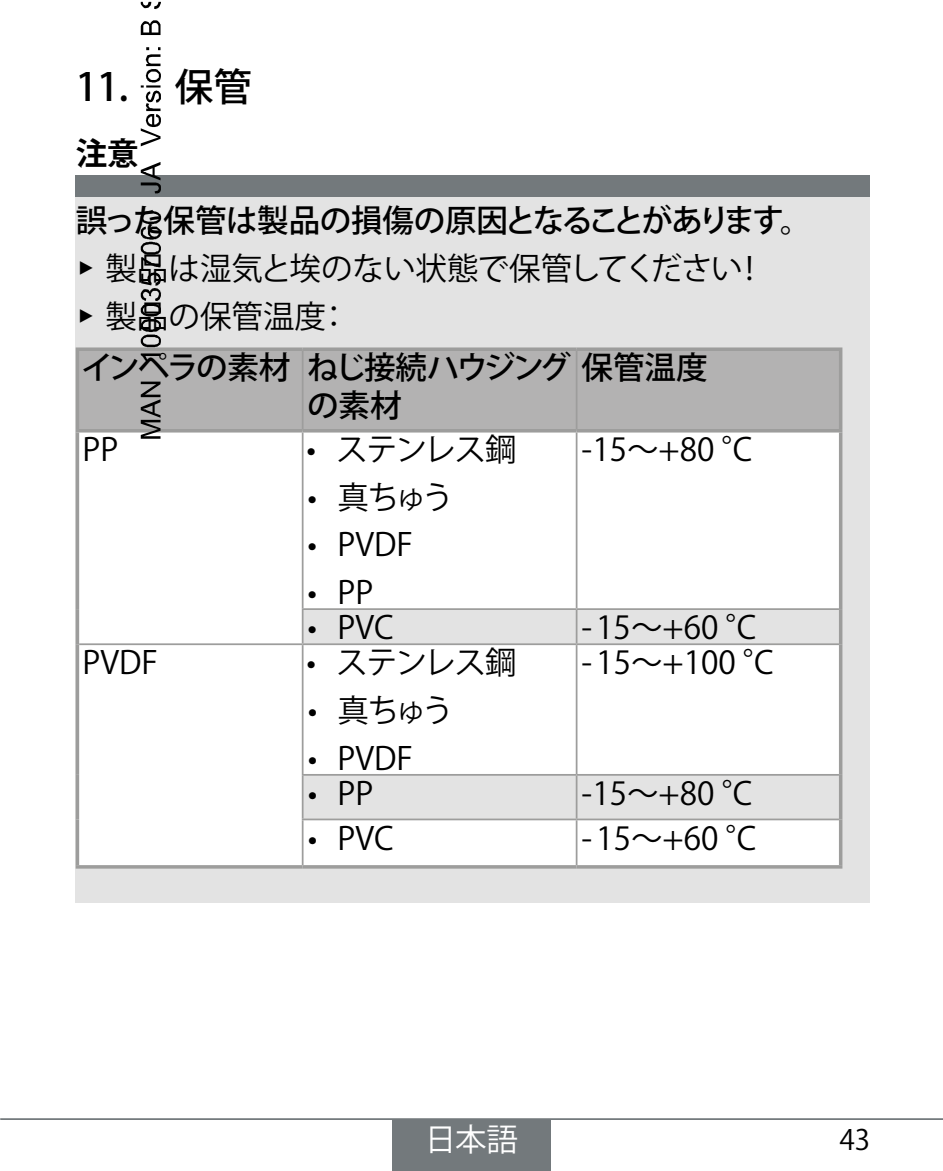
<style>
.page{position:relative;width:943px;height:1171px;background:#fff}
.page>*{position:absolute;margin:0;border:0;box-sizing:border-box;transform-origin:0 0}
.t1{font:500 38.5px "Koz Go Pro";color:#000}
.t2{font:31.5px/47.6px "Koz Go Pro";color:#000}
.t3{font:500 31.5px/37.8px "Koz Go Pro";letter-spacing:-.01em;color:#000}
.t4{font:31.5px "Koz Go Pro";color:#fff}
.t5{font:700 31.5px "Koz Go Pro";color:#000}
.t6{font:28px "Koz Go Pro";color:#000}
.s1{font-weight:500}
.s2{font-family:"Arial Unicode MS"}
</style>
<div class="page">
<div style="left:76px;top:175px;width:793px;height:22px;background:#73797c"></div>
<div style="left:76px;top:197px;width:793px;height:705px;background:#e3e3e3"></div>
<div style="left:79px;top:351px;width:760px;height:78px;background:#b3b2b2"></div>
<div style="left:79px;top:432px;width:760px;height:433px;background:#fff"></div>
<svg style="left:303px;top:610px;width:536px;height:208px;fill:#fff"></svg>
<hr style="left:302px;top:351px;width:1px;height:78px;background:#9d9d9c">
<hr style="left:575px;top:351px;width:2px;height:78px;background:#9d9d9c">
<svg style="left:76px;top:347px;width:227px;height:4px"></svg>
<hr style="left:76px;top:351px;width:3px;height:78px;background:#9d9d9c">
<svg style="left:303px;top:347px;width:273px;height:4px"></svg>
<svg style="left:576px;top:347px;width:266px;height:4px"></svg>
<hr style="left:839px;top:351px;width:3px;height:78px;background:#9d9d9c">
<hr style="left:76px;top:429px;width:227px;height:3px;background:#9d9d9c">
<hr style="left:303px;top:429px;width:273px;height:3px;background:#9d9d9c">
<hr style="left:576px;top:429px;width:266px;height:3px;background:#9d9d9c">
<hr style="left:302px;top:432px;width:1px;height:176px;background:#9d9d9c">
<hr style="left:575px;top:432px;width:2px;height:176px;background:#9d9d9c">
<hr style="left:302px;top:608px;width:274px;height:2px;background:#9d9d9c">
<hr style="left:302px;top:610px;width:1px;height:33px;background:#9d9d9c">
<hr style="left:576px;top:608px;width:263px;height:2px;background:#9d9d9c">
<hr style="left:575px;top:610px;width:2px;height:33px;background:#9d9d9c">
<hr style="left:79px;top:643px;width:224px;height:2px;background:#9d9d9c">
<hr style="left:76px;top:865px;width:227px;height:3px;background:#9d9d9c">
<hr style="left:303px;top:643px;width:273px;height:2px;background:#9d9d9c">
<hr style="left:302px;top:645px;width:1px;height:129px;background:#9d9d9c">
<hr style="left:576px;top:643px;width:263px;height:2px;background:#9d9d9c">
<hr style="left:575px;top:645px;width:2px;height:129px;background:#9d9d9c">
<hr style="left:302px;top:774px;width:274px;height:2px;background:#9d9d9c">
<hr style="left:302px;top:776px;width:1px;height:42px;background:#9d9d9c">
<hr style="left:576px;top:774px;width:263px;height:2px;background:#9d9d9c">
<hr style="left:575px;top:776px;width:2px;height:42px;background:#9d9d9c">
<hr style="left:302px;top:818px;width:274px;height:2px;background:#9d9d9c">
<hr style="left:302px;top:820px;width:1px;height:45px;background:#9d9d9c">
<hr style="left:576px;top:818px;width:263px;height:2px;background:#9d9d9c">
<hr style="left:575px;top:820px;width:2px;height:45px;background:#9d9d9c">
<hr style="left:76px;top:432px;width:3px;height:177px;background:#9d9d9c">
<hr style="left:76px;top:609px;width:3px;height:35px;background:#9d9d9c">
<hr style="left:839px;top:432px;width:3px;height:177px;background:#9d9d9c">
<hr style="left:839px;top:609px;width:3px;height:35px;background:#9d9d9c">
<hr style="left:76px;top:644px;width:3px;height:131px;background:#9d9d9c">
<hr style="left:76px;top:775px;width:3px;height:44px;background:#9d9d9c">
<hr style="left:76px;top:819px;width:3px;height:46px;background:#9d9d9c">
<hr style="left:839px;top:644px;width:3px;height:131px;background:#9d9d9c">
<hr style="left:839px;top:775px;width:3px;height:44px;background:#9d9d9c">
<hr style="left:839px;top:819px;width:3px;height:46px;background:#9d9d9c">
<hr style="left:303px;top:865px;width:273px;height:3px;background:#9d9d9c">
<hr style="left:576px;top:865px;width:266px;height:3px;background:#9d9d9c">
<hr style="left:0;top:1118px;width:943px;height:2px;background:#73797c">
<div style="left:392px;top:1119px;width:159px;height:52px;background:#73797c"></div>
<svg style="left:141px;top:382px;width:19px;height:57px"></svg>
<svg style="left:141px;top:353px;width:19px;height:8px"></svg>
<svg style="left:141px;top:211px;width:20px;height:136px"></svg>
<svg style="left:141px;top:162px;width:20px;height:31px"></svg>
<svg style="left:141px;top:47px;width:20px;height:99px"></svg>
<svg style="left:141px;top:20px;width:19px;height:15px"></svg>
<svg style="left:141px;top:2px;width:20px;height:7px"></svg>
<p class="t1" style="left:76px;top:62px;width:178px">11. 保管</p>
<p class="t5" style="left:76px;top:133px;width:64px">注意</p>
<p class="t2" style="left:76px;top:198px;width:737px"><span class="s1">誤った保管は製品の損傷の原因となることがあります。</span><span class="s2">▶</span> 製品は湿気と埃のない状態で保管してください！<br><span class="s2">▶</span> 製品の保管温度：</p>
<p class="t3" style="left:307px;top:350px;width:402px;text-indent:-226px">インペラの素材ねじ接続ハウジング保管温度の素材</p>
<p class="t2" style="left:82px;top:426px;width:37px">PP</p>
<p class="t2" style="left:306px;top:426px;width:212px">• ステンレス鋼</p>
<p class="t2" style="left:307px;top:474px;width:147px">• 真ちゅう</p>
<p class="t2" style="left:307px;top:522px;width:107px">• PVDF</p>
<p class="t2" style="left:307px;top:570px;width:67px">• PP</p>
<p class="t2" style="left:581px;top:426px;width:172px">-15～+80 °C</p>
<p class="t2" style="left:307px;top:605px;width:87px">• PVC</p>
<p class="t2" style="left:581px;top:605px;width:176px">-15～+60 °C</p>
<p class="t2" style="left:82px;top:640px;width:77px">PVDF</p>
<p class="t2" style="left:306px;top:640px;width:212px">• ステンレス鋼</p>
<p class="t2" style="left:308px;top:687px;width:147px">• 真ちゅう</p>
<p class="t2" style="left:308px;top:735px;width:107px">• PVDF</p>
<p class="t2" style="left:581px;top:640px;width:194px">-15～+100 °C</p>
<p class="t2" style="left:308px;top:770px;width:67px">• PP</p>
<p class="t2" style="left:581px;top:770px;width:172px">-15～+80 °C</p>
<p class="t2" style="left:308px;top:815px;width:87px">• PVC</p>
<p class="t2" style="left:581px;top:815px;width:176px">-15～+60 °C</p>
<p class="t4" style="left:425px;top:1119px;width:95px">日本語</p>
<p class="t6" style="left:839px;top:1121px;width:32px">43</p>
</div>
